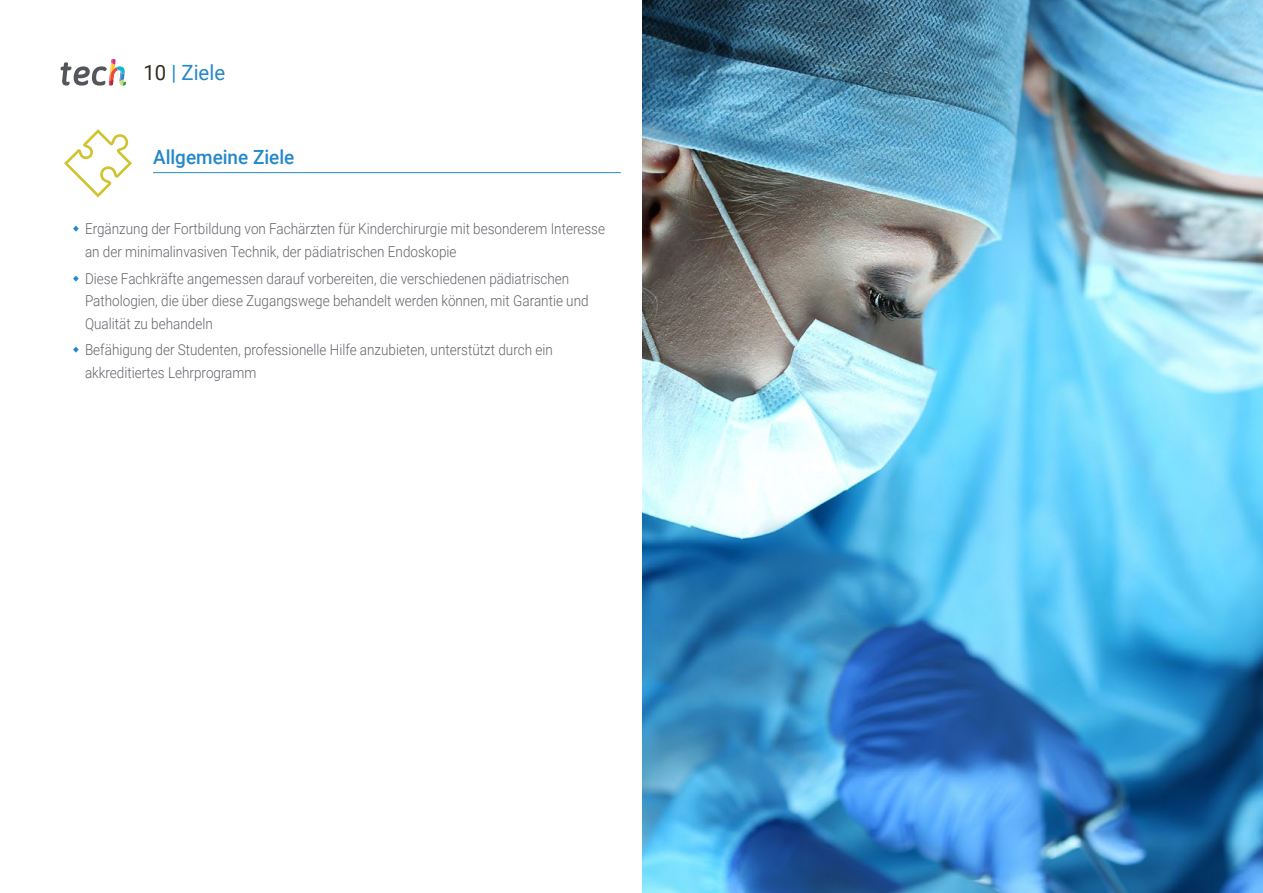
<style>
.page{position:relative;width:1263px;height:893px;background:#fff}
.page>*{position:absolute;margin:0;border:0;box-sizing:border-box;transform-origin:0 0}
.t1{font:21px "Roboto";color:#2488c9}
.t2{font:500 19.5px "Roboto";color:#2488c9}
.t3{font:300 15px/22.5px "Roboto";color:#61646a;scale:.9 1}
.s1{color:#312e20}
</style>
<div class="page">
<img style="left:642px;top:0;width:621px;height:893px">
<svg style="left:61px;top:59px;width:65px;height:27px"></svg>
<hr style="left:153px;top:172px;width:468px;height:1px;background:#2488c9">
<svg style="left:64px;top:129px;width:68px;height:68px"></svg>
<h1 class="t1" style="left:144px;top:57px;width:83px"><span class="s1">10</span> | Ziele</h1>
<h2 class="t2" style="left:153px;top:144px;width:143px">Allgemeine Ziele</h2>
<p class="t3" style="left:85px;top:217px;width:579px">Ergänzung der Fortbildung von Fachärzten für Kinderchirurgie mit besonderem Interesse an der minimalinvasiven Technik, der pädiatrischen Endoskopie</p>
<p class="t3" style="left:85px;top:266px;width:561px">Diese Fachkräfte angemessen darauf vorbereiten, die verschiedenen pädiatrischen<br>Pathologien, die über diese Zugangswege behandelt werden können, mit Garantie und<br>Qualität zu behandeln</p>
<p class="t3" style="left:85px;top:338px;width:521px">Befähigung der Studenten, professionelle Hilfe anzubieten, unterstützt durch ein akkreditiertes Lehrprogramm</p>
</div>
